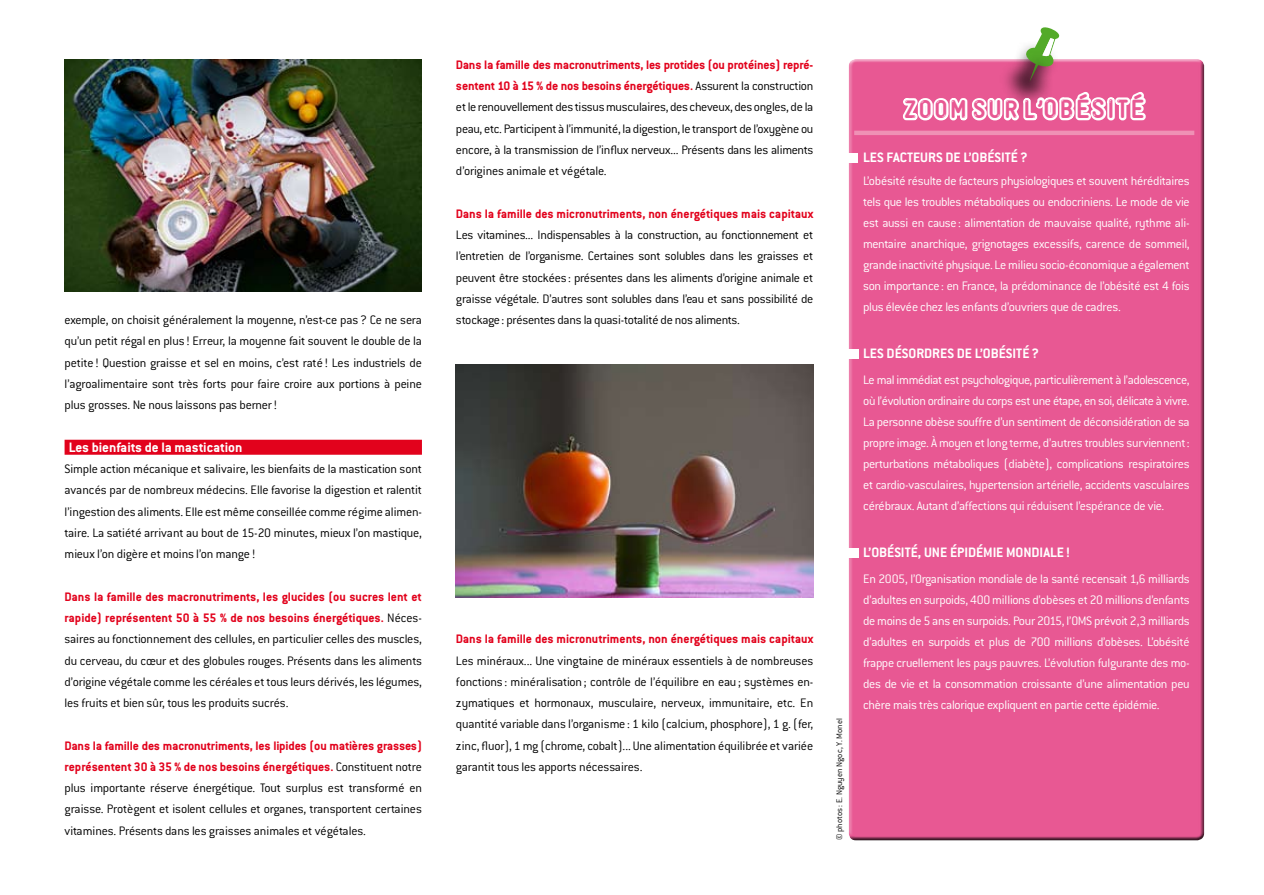
<style>
.page{position:relative;width:1264px;height:895px;background:#fff}
.page>*{position:absolute;margin:0;border:0;box-sizing:border-box;transform-origin:0 0}
.t1{font:25.5px "miam";letter-spacing:.1em;color:#e85893}
.t2{font:700 15px "Conduit ITC";color:#fff}
.t3{font:300 13.5px/21.3px "Conduit ITC";letter-spacing:-.015em;color:#000;text-align:justify}
.t4{font:300 13.5px/21px "Conduit ITC";letter-spacing:-.025em;color:#fff;text-align:justify}
.t5{font:700 13.5px "Conduit ITC";color:#e2021c}
.t6{font:300 9px "Conduit ITC";letter-spacing:.015em;color:#000}
.s1{font-weight:700;color:#e2021c}
.s2{font-size:26.7px}
</style>
<div class="page">
<div style="left:65px;top:439px;width:357px;height:15px;background:#e2021c"></div>
<div style="left:847px;top:60px;width:357px;height:781px;background:#e85893"></div>
<div style="left:839px;top:153px;width:19px;height:9px;background:#fff"></div>
<div style="left:840px;top:349px;width:18px;height:10px;background:#fff"></div>
<div style="left:840px;top:548px;width:18px;height:10px;background:#fff"></div>
<hr style="left:854px;top:131px;width:340px;height:4px;background:#ef91b5">
<svg style="left:899px;top:27px;width:250px;height:94px"></svg>
<img style="left:65px;top:59px;width:357px;height:233px">
<img style="left:456px;top:364px;width:357px;height:233px">
<p class="t3" style="left:65px;top:309px;width:359px">exemple, on choisit généralement la moyenne, n’est-ce pas? Ce ne sera qu’un petit régal en plus ! Erreur, la moyenne fait souvent le double de la petite ! Question graisse et sel en moins, c’est raté ! Les industriels de l’agroalimentaire sont très forts pour faire croire aux portions à peine plus grosses. Ne nous laissons pas berner!</p>
<p class="t2" style="left:69px;top:438px;width:175px">Les bienfaits de la mastication</p>
<p class="t3" style="left:65px;top:458px;width:359px">Simple action mécanique et salivaire, les bienfaits de la mastication sont avancés par de nombreux médecins. Elle favorise la digestion et ralentit l’ingestion des aliments. Elle est même conseillée comme régime alimen&shy;taire. La satiété arrivant au bout de 15-20 minutes, mieux l’on mastique, mieux l’on digère et moins l’on mange !</p>
<p class="t3" style="left:65px;top:585px;width:359px"><span class="s1">Dans la famille des macronutriments, les glucides (ou sucres lent et rapide) représentent 50 à 55 % de nos besoins énergétiques.</span> Néces&shy;saires au fonctionnement des cellules, en particulier celles des muscles, du cerveau, du cœur et des globules rouges. Présents dans les aliments d’origine végétale comme les céréales et tous leurs dérivés, les légumes, les fruits et bien sûr, tous les produits sucrés.</p>
<p class="t3" style="left:65px;top:734px;width:359px"><span class="s1">Dans la famille des macronutriments, les lipides (ou matières grasses) représentent 30 à 35 % de nos besoins énergétiques.</span> Constituent notre plus importante réserve énergétique. Tout surplus est transformé en graisse. Protègent et isolent cellules et organes, transportent certaines vitamines. Présents dans les graisses animales et végétales.</p>
<p class="t3" style="left:456px;top:54px;width:359px"><span class="s1">Dans la famille des macronutriments, les protides (ou protéines) repré&shy;sentent 10 à 15 % de nos besoins énergétiques.</span> Assurent la construction et le renouvellement des tissus musculaires, des cheveux, des ongles, de la peau, etc. Participent à l’immunité, la digestion, le transport de l’oxygène ou encore, à la transmission de l’influx nerveux... Présents dans les aliments d’origines animale et végétale.</p>
<p class="t5" style="left:456px;top:206px;width:359px">Dans la famille des micronutriments, non énergétiques mais capitaux</p>
<p class="t3" style="left:456px;top:224px;width:359px">Les vitamines... Indispensables à la construction, au fonctionnement et l’entretien de l’organisme. Certaines sont solubles dans les graisses et peuvent être stockées: présentes dans les aliments d’origine animale et graisse végétale. D’autres sont solubles dans l’eau et sans possibilité de stockage: présentes dans la quasi-totalité de nos aliments.</p>
<p class="t5" style="left:456px;top:631px;width:359px">Dans la famille des micronutriments, non énergétiques mais capitaux</p>
<p class="t3" style="left:456px;top:649px;width:359px">Les minéraux... Une vingtaine de minéraux essentiels à de nombreuses fonctions : minéralisation ; contrôle de l’équilibre en eau ; systèmes en&shy;zymatiques et hormonaux, musculaire, nerveux, immunitaire, etc. En quantité variable dans l’organisme : 1 kilo (calcium, phosphore), 1 g. (fer, zinc, fluor), 1mg (chrome, cobalt)... Une alimentation équilibrée et variée garantit tous les apports nécessaires.</p>
<p class="t6" style="left:834px;top:839px;width:123px;rotate:-90deg">© photos : E. Nguyen Ngoc, Y. Monel</p>
<h1 class="t1" style="left:904px;top:95px;width:241px">ZOOM SUR L <span class="s2">OBƒSITƒ</span></h1>
<h1 class="t1" style="left:1038px;top:80px;width:7px">,</h1>
<p class="t2" style="left:863px;top:148px;width:166px">Les facteurs de l’obésité?</p>
<p class="t4" style="left:863px;top:170px;width:328px">L’obésité résulte de facteurs physiologiques et souvent héréditaires tels que les troubles métaboliques ou endocriniens. Le mode de vie est aussi en cause: alimentation de mauvaise qualité, rythme ali&shy;mentaire anarchique, grignotages excessifs, carence de sommeil, grande inactivité physique. Le milieu socio-économique a également son importance: en France, la prédominance de l’obésité est 4 fois plus élevée chez les enfants d’ouvriers que de cadres.</p>
<p class="t2" style="left:863px;top:345px;width:177px">Les désordres de l’obésité?</p>
<p class="t4" style="left:863px;top:369px;width:328px">Le mal immédiat est psychologique, particulièrement à l’adolescence, où l’évolution ordinaire du corps est une étape, en soi, délicate à vivre.<br>La personne obèse souffre d’un sentiment de déconsidération de sa propre image. À moyen et long terme, d’autres troubles surviennent: perturbations métaboliques (diabète), complications respiratoires et cardio-vasculaires, hypertension artérielle, accidents vasculaires cérébraux. Autant d’affections qui réduisent l’espérance de vie.</p>
<p class="t2" style="left:863px;top:544px;width:208px">L’obésité, une épidémie mondiale !</p>
<p class="t4" style="left:863px;top:568px;width:328px">En 2005, l’Organisation mondiale de la santé recensait 1,6 milliards d’adultes en surpoids, 400 millions d’obèses et 20 millions d’enfants de moins de 5 ans en surpoids. Pour 2015, l’OMS prévoit 2,3 milliards d’adultes en surpoids et plus de 700 millions d’obèses. L’obésité frappe cruellement les pays pauvres. L’évolution fulgurante des mo&shy;des de vie et la consommation croissante d’une alimentation peu chère mais très calorique expliquent en partie cette épidémie.</p>
</div>
